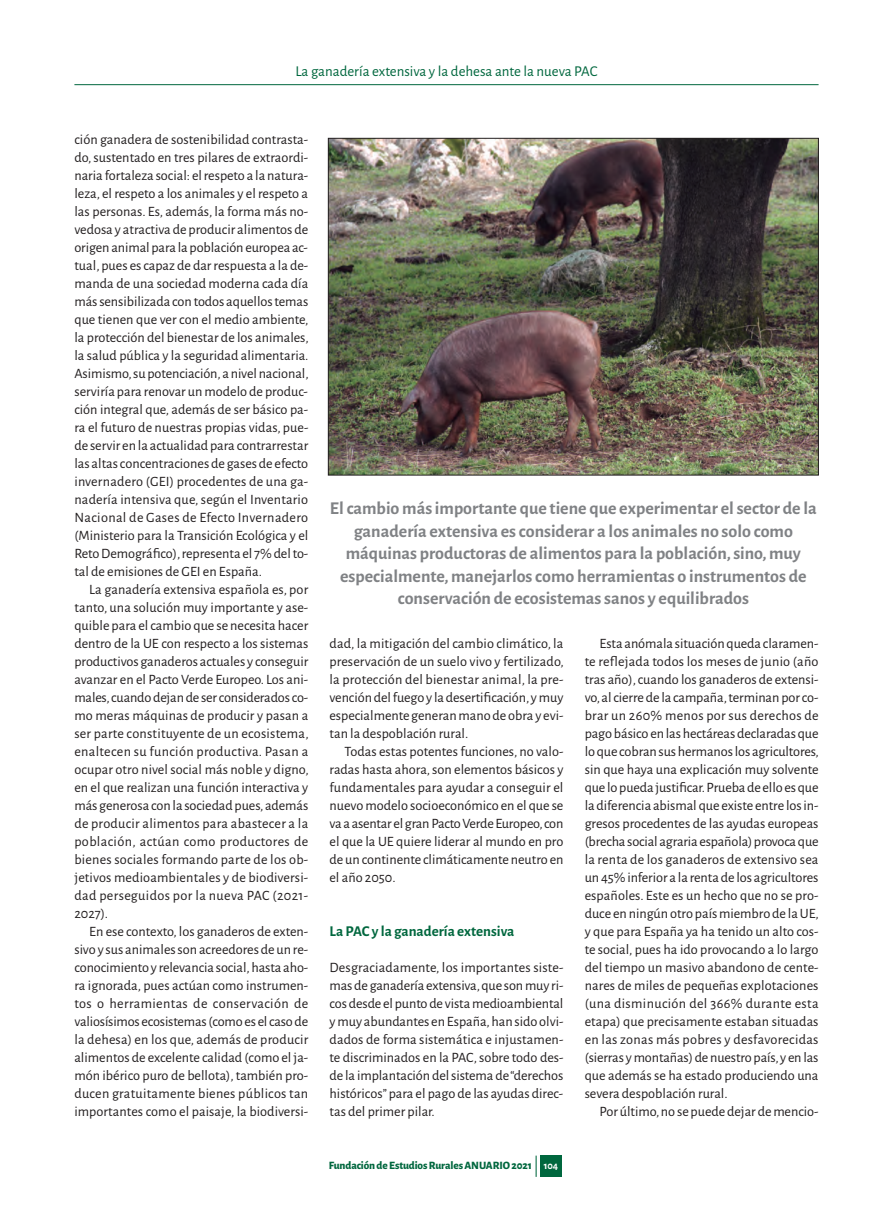
<style>
.page{position:relative;width:893px;height:1212px;background:#fff}
.page>*{position:absolute;margin:0;border:0;box-sizing:border-box;transform-origin:0 0}
.t1{font:700 18px/22.5px "Alegreya Sans";color:#808285;text-align:center}
.t2{font:15px "Alegreya Sans";color:#00673e}
.t3{font:700 15px "Alegreya Sans";color:#00673e}
.t4{font:14.25px/18px "Alegreya Sans";color:#231f20;text-align:justify}
.t5{font:800 11.25px "Alegreya Sans";letter-spacing:-.01em;color:#00673e}
.s1{font-weight:700;font-size:10.5px;color:#fff}
</style>
<div class="page">
<div style="left:540px;top:1155px;width:22px;height:22px;background:#00673e"></div>
<svg style="left:536px;top:1155px;width:1px;height:22px"></svg>
<hr style="left:74px;top:84px;width:745px;height:1px;background:#00673e">
<img style="left:330px;top:140px;width:486px;height:333px">
<p class="t2" style="left:295px;top:65px;width:304px">La ganadería extensiva y la dehesa ante la nueva PAC</p>
<p class="t4" style="left:74px;top:131px;width:236px">ción ganadera de sostenibilidad contrasta&shy;do, sustentado en tres pilares de extraordi&shy;naria fortaleza social: el respeto a la natura&shy;leza, el respeto a los animales y el respeto a las personas. Es, además, la forma más no&shy;vedosa y atractiva de producir alimentos de origen animal para la población europea ac&shy;tual, pues es capaz de dar respuesta a la de&shy;manda de una sociedad moderna cada día más sensibilizada con todos aquellos temas que tienen que ver con el medio ambiente, la protección del bienestar de los animales, la salud pública y la seguridad alimentaria.<br>Asimismo, su potenciación, a nivel nacional, serviría para renovar un modelo de produc&shy;ción integral que, además de ser básico pa&shy;ra el futuro de nuestras propias vidas, pue&shy;de servir en la actualidad para contrarrestar las altas concentraciones de gases de efecto invernadero (GEI) procedentes de una ga&shy;nadería intensiva que, según el Inventario Nacional de Gases de Efecto Invernadero (Ministerio para la Transición Ecológica y el Reto Demográfico), representa el 7% del to&shy;tal de emisiones de GEI en España.</p>
<p class="t4" style="left:74px;top:581px;width:236px;text-indent:15px">La ganadería extensiva española es, por tanto, una solución muy importante y ase&shy;quible para el cambio que se necesita hacer dentro de la UE con respecto a los sistemas productivos ganaderos actuales y conseguir avanzar en el Pacto Verde Europeo. Los ani&shy;males, cuando dejan de ser considerados co&shy;mo meras máquinas de producir y pasan a ser parte constituyente de un ecosistema, enaltecen su función productiva. Pasan a ocupar otro nivel social más noble y digno, en el que realizan una función interactiva y más generosa con la sociedad pues, además de producir alimentos para abastecer a la población, actúan como productores de bienes sociales formando parte de los ob&shy;jetivos medioambientales y de biodiversi&shy;dad perseguidos por la nueva PAC (2021- 2027).</p>
<p class="t4" style="left:74px;top:923px;width:235px;text-indent:15px">En ese contexto, los ganaderos de exten&shy;sivo y sus animales son acreedores de un re&shy;conocimiento y relevancia social, hasta aho&shy;ra ignorada, pues actúan como instrumen&shy;tos o herramientas de conservación de valiosísimos ecosistemas (como es el caso de la dehesa) en los que, además de producir alimentos de excelente calidad (como el ja&shy;món ibérico puro de bellota), también pro&shy;ducen gratuitamente bienes públicos tan importantes como el paisaje, la biodiversi-</p>
<p class="t1" style="left:330px;top:498px;width:488px">El cambio más importante que tiene que experimentar el sector de la ganadería extensiva es considerar a los animales no solo como máquinas productoras de alimentos para la población, sino, muy especialmente, manejarlos como herramientas o instrumentos de conservación de ecosistemas sanos y equilibrados</p>
<p class="t4" style="left:330px;top:635px;width:236px">dad, la mitigación del cambio climático, la preservación de un suelo vivo y fertilizado, la protección del bienestar animal, la pre&shy;vención del fuego y la desertificación, y muy especialmente generan mano de obra y evi&shy;tan la despoblación rural.</p>
<p class="t4" style="left:330px;top:743px;width:235px;text-indent:15px">Todas estas potentes funciones, no valo&shy;radas hasta ahora, son elementos básicos y fundamentales para ayudar a conseguir el nuevo modelo socioeconómico en el que se va a asentar el gran Pacto Verde Europeo, con el que la UE quiere liderar al mundo en pro de un continente climáticamente neutro en el año 2050.</p>
<p class="t3" style="left:330px;top:925px;width:186px">La PAC y la ganadería extensiva</p>
<p class="t4" style="left:330px;top:959px;width:235px">Desgraciadamente, los importantes siste&shy;mas de ganadería extensiva, que son muy ri&shy;cos desde el punto de vista medioambiental y muy abundantes en España, han sido olvi&shy;dados de forma sistemática e injustamen&shy;te discriminados en la PAC, sobre todo des&shy;de la implantación del sistema de “derechos históricos” para el pago de las ayudas direc&shy;tas del primer pilar.</p>
<p class="t5" style="left:329px;top:1159px;width:231px">Fundación de Estudios Rurales ANUARIO 2021 <span class="s1">104</span></p>
<p class="t4" style="left:585px;top:635px;width:236px;text-indent:15px">Esta anómala situación queda claramen&shy;te reflejada todos los meses de junio (año tras año), cuando los ganaderos de extensi&shy;vo, al cierre de la campaña, terminan por co&shy;brar un 260% menos por sus derechos de pago básico en las hectáreas declaradas que lo que cobran sus hermanos los agricultores, sin que haya una explicación muy solvente que lo pueda justificar. Prueba de ello es que la diferencia abismal que existe entre los in&shy;gresos procedentes de las ayudas europeas (brecha social agraria española) provoca que la renta de los ganaderos de extensivo sea un 45% inferior a la renta de los agricultores españoles. Este es un hecho que no se pro&shy;duce en ningún otro país miembro de la UE, y que para España ya ha tenido un alto cos&shy;te social, pues ha ido provocando a lo largo del tiempo un masivo abandono de cente&shy;nares de miles de pequeñas explotaciones (una disminución del 366% durante esta etapa) que precisamente estaban situadas en las zonas más pobres y desfavorecidas (sierras y montañas) de nuestro país, y en las que además se ha estado produciendo una severa despoblación rural.</p>
<p class="t4" style="left:600px;top:1103px;width:220px">Por último, no se puede dejar de mencio-</p>
</div>
